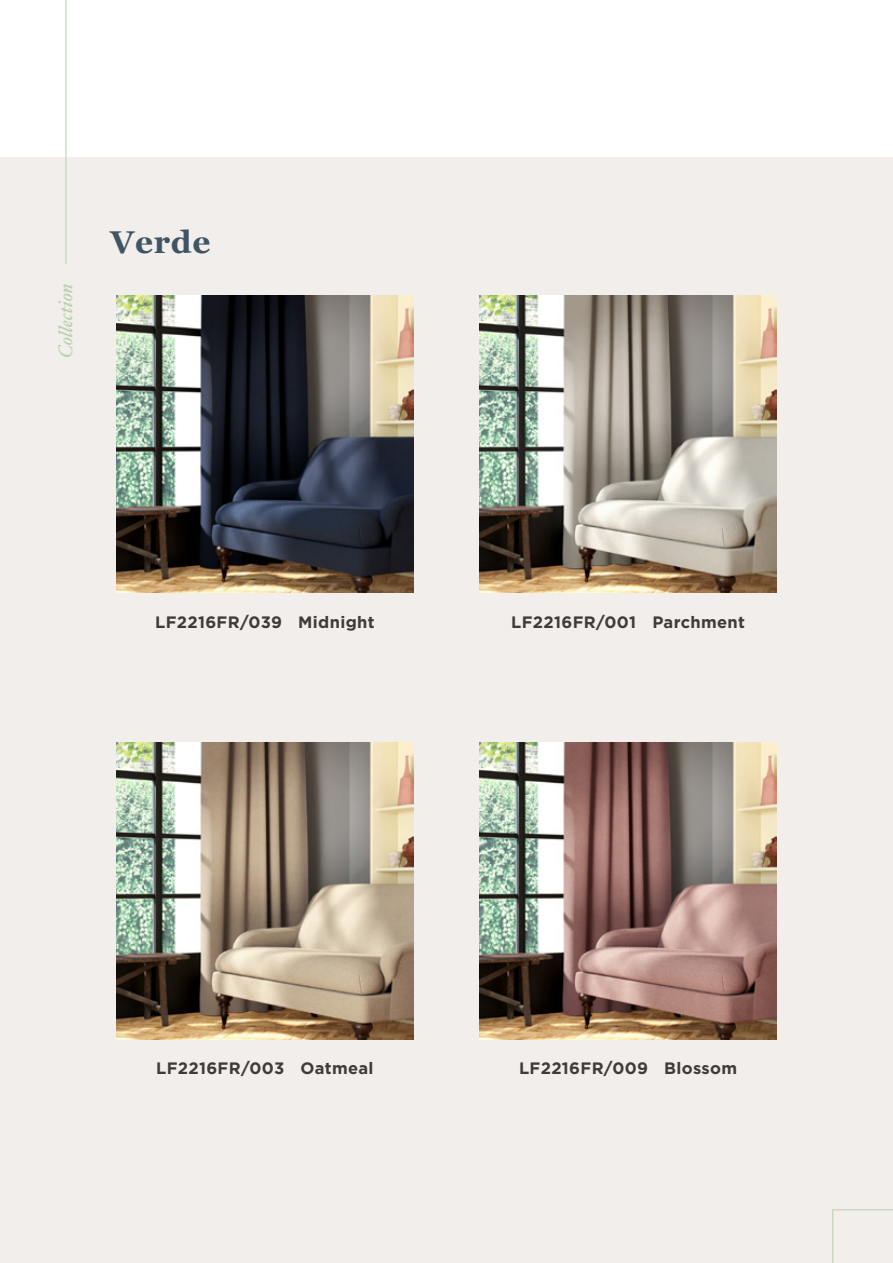
<style>
.page{position:relative;width:893px;height:1263px;background:#fff}
.page>*{position:absolute;margin:0;border:0;box-sizing:border-box;transform-origin:0 0}
.t1{font:700 31.5px "Georgia";letter-spacing:.02em;color:#3f5563}
.t2{font:italic 19.5px "Hoefler Text";color:#b6d1aa}
.t3{font:700 16.5px "Gotham";letter-spacing:.02em;color:#3c3c3b}
</style>
<div class="page">
<div style="left:0;top:157px;width:893px;height:1106px;background:#f2eeec"></div>
<hr style="left:66px;top:0;width:1px;height:264px;background:#b6d1aa">
<svg style="left:832px;top:1209px;width:61px;height:54px"></svg>
<img style="left:116px;top:296px;width:297px;height:297px">
<img style="left:480px;top:296px;width:297px;height:297px">
<img style="left:480px;top:742px;width:297px;height:297px">
<img style="left:116px;top:742px;width:297px;height:297px">
<p class="t2" style="left:58px;top:358px;width:76px;rotate:-90deg">Collection</p>
<h1 class="t1" style="left:111px;top:225px;width:101px">Verde</h1>
<p class="t3" style="left:155px;top:611px;width:221px">LF2216FR/039 Midnight</p>
<p class="t3" style="left:511px;top:611px;width:235px">LF2216FR/001 Parchment</p>
<p class="t3" style="left:156px;top:1057px;width:219px">LF2216FR/003 Oatmeal</p>
<p class="t3" style="left:519px;top:1057px;width:220px">LF2216FR/009 Blossom</p>
</div>
